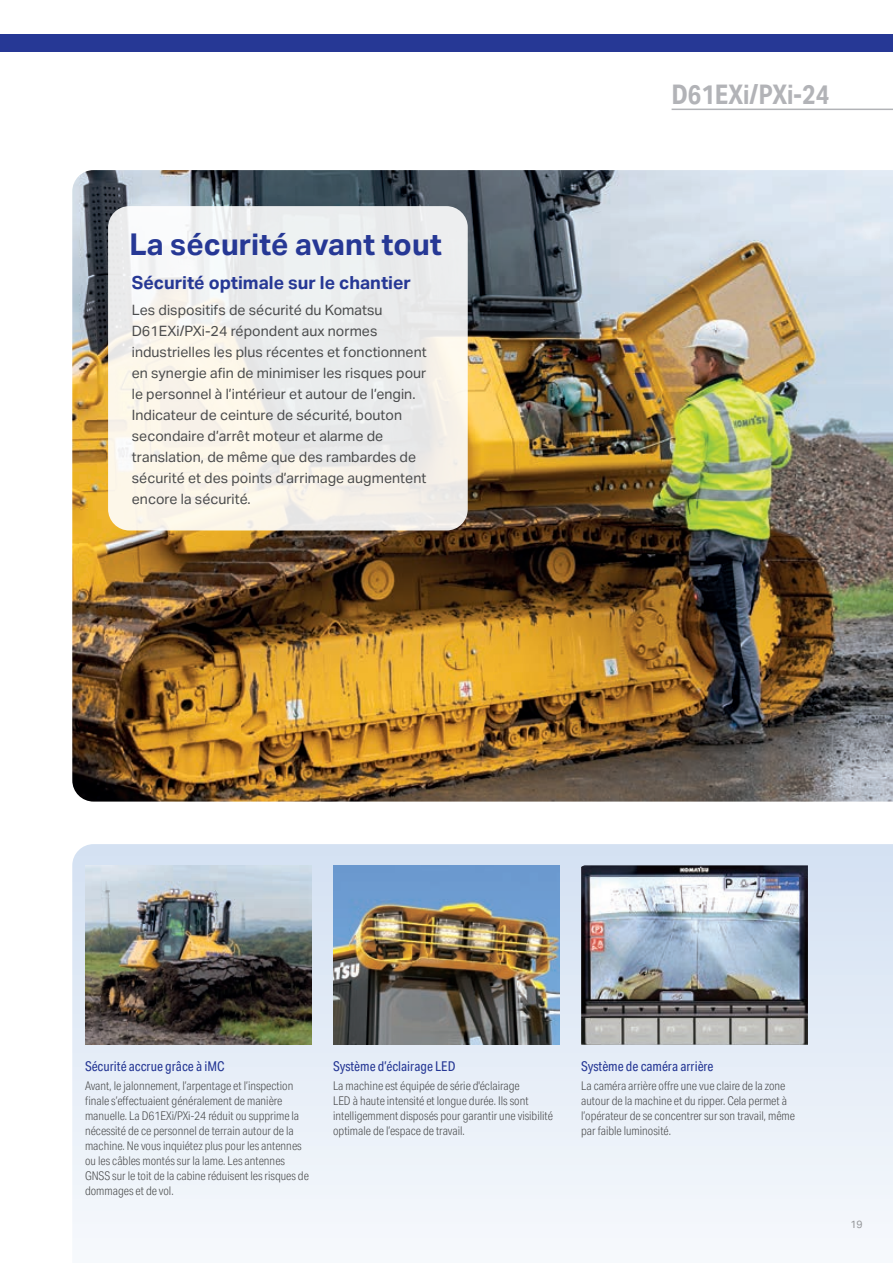
<style>
.page{position:relative;width:893px;height:1263px;background:#fff}
.page>*{position:absolute;margin:0;border:0;box-sizing:border-box;transform-origin:0 0}
.t1{font:700 30px "Aktiv Grotesk";color:#263895}
.t2{font:700 27px "Aktiv Grotesk Cd";color:#b2b3b7}
.t3{font:700 18px "Aktiv Grotesk";color:#263895}
.t4{font:14.25px/21px "Aktiv Grotesk";color:#4b4c4d}
.t5{font:13.5px "Aktiv Grotesk Cd";color:#263895}
.t6{font:300 12px/15px "Aktiv Grotesk Cd";color:#4b4c4d}
.t7{font:10.5px "Aktiv Grotesk";color:#939598}
</style>
<div class="page">
<img style="left:72px;top:170px;width:821px;height:631px">
<svg style="left:72px;top:844px;width:821px;height:394px"></svg>
<div style="left:108px;top:206px;width:360px;height:324px;background:linear-gradient(to bottom,#eceff1,#f6f1e7);border-radius:21px"></div>
<img style="left:581px;top:865px;width:227px;height:180px">
<img style="left:333px;top:865px;width:227px;height:180px">
<img style="left:85px;top:865px;width:227px;height:180px">
<div style="left:0;top:34px;width:893px;height:17px;background:#263895"></div>
<hr style="left:672px;top:109px;width:221px;height:1px;background:#b2b3b7">
<h1 class="t1" style="left:129px;top:227px;width:314px">La sécurité avant tout</h1>
<h3 class="t3" style="left:132px;top:273px;width:281px">Sécurité optimale sur le chantier</h3>
<p class="t4" style="left:132px;top:299px;width:296px">Les dispositifs de sécurité du Komatsu D61EXi/PXi-24 répondent aux normes industrielles les plus récentes et fonctionnent en synergie afin de minimiser les risques pour le personnel à l’intérieur et autour de l’engin.<br>Indicateur de ceinture de sécurité, bouton secondaire d’arrêt moteur et alarme de translation, de même que des rambardes de sécurité et des points d’arrimage augmentent encore la sécurité.</p>
<h2 class="t2" style="left:672px;top:79px;width:159px">D61EXi/PXi-24</h2>
<p class="t5" style="left:85px;top:1058px;width:141px">Sécurité accrue grâce à iMC</p>
<p class="t6" style="left:85px;top:1078px;width:225px">Avant, le jalonnement, l’arpentage et l’inspection finale s’effectuaient généralement de manière manuelle. La D61EXi/PXi-24 réduit ou supprime la nécessité de ce personnel de terrain autour de la machine. Ne vous inquiétez plus pour les antennes ou les câbles montés sur la lame. Les antennes GNSS sur le toit de la cabine réduisent les risques de dommages et de vol.</p>
<p class="t5" style="left:333px;top:1058px;width:124px">Système d’éclairage LED</p>
<p class="t6" style="left:333px;top:1078px;width:221px">La machine est équipée de série d'éclairage<br>LED à haute intensité et longue durée. Ils sont intelligemment disposés pour garantir une visibilité optimale de l’espace de travail.</p>
<p class="t5" style="left:581px;top:1058px;width:134px">Système de caméra arrière</p>
<p class="t6" style="left:581px;top:1078px;width:215px">La caméra arrière offre une vue claire de la zone autour de la machine et du ripper. Cela permet à l’opérateur de se concentrer sur son travail, même par faible luminosité.</p>
<p class="t7" style="left:850px;top:1218px;width:14px">19</p>
</div>
